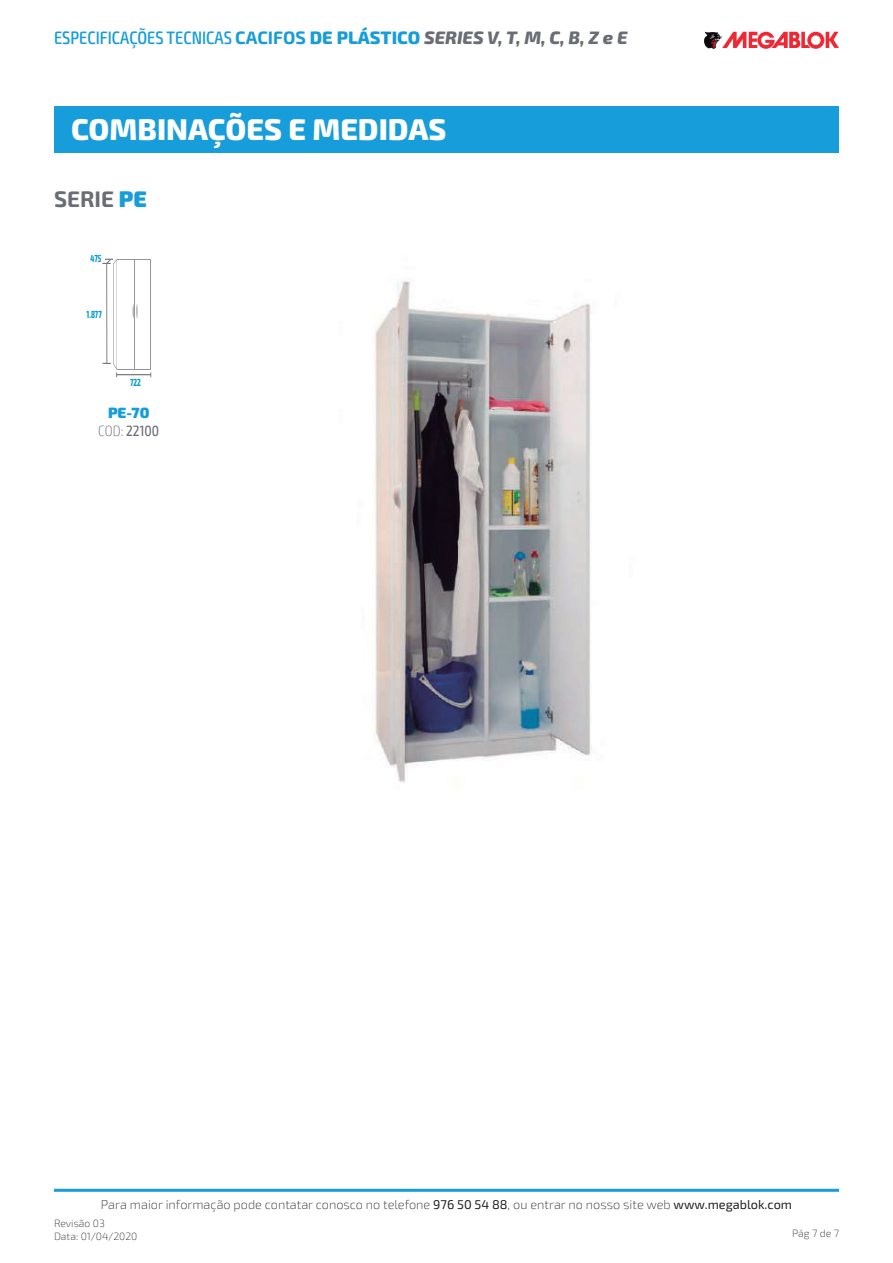
<style>
.page{position:relative;width:893px;height:1263px;background:#fff}
.page>*{position:absolute;margin:0;border:0;box-sizing:border-box;transform-origin:0 0}
.t1{font:800 30px "Exo 2";color:#fff}
.t2{font:700 22.5px "Exo 2";color:#6a6d73}
.t3{font:500 condensed 18px "Exo 2";color:#179dd9}
.t4{font:900 14.85px/17.9px "Exo 2";color:#179dd9;text-align:center}
.t5{font:200 12.75px "Exo 2";color:#231f20}
.t6{font:200 10.5px/12.6px "Exo 2";color:#231f20}
.t7{font:700 condensed 10.2px "Exo 2";color:#009acc;scale:.76 1}
.s1{font-weight:700;font-stretch:normal}
.s2{font-weight:800;font-stretch:normal}
.s3{font-weight:800;font-style:italic;font-stretch:normal;color:#6a6d73}
.s4{font-weight:900;color:#179dd9}
.s5{font-weight:200;font-stretch:condensed;color:#6a6d73}
.s6{font-weight:400;font-stretch:condensed;color:#6a6d73}
.s7{font-weight:400}
</style>
<div class="page">
<hr style="left:54px;top:1189px;width:785px;height:3px;background:#179dd9">
<svg style="left:704px;top:32px;width:135px;height:17px"></svg>
<div style="left:117px;top:259px;width:18px;height:111px;background:#939598"></div>
<div style="left:117px;top:260px;width:18px;height:109px;background:#fff"></div>
<div style="left:135px;top:259px;width:16px;height:111px;background:#939598"></div>
<div style="left:135px;top:260px;width:15px;height:109px;background:#fff"></div>
<hr style="left:117px;top:374px;width:34px;height:1px;background:#6c6d70">
<svg style="left:102px;top:259px;width:16px;height:118px"></svg>
<svg style="left:133px;top:304px;width:4px;height:14px"></svg>
<img style="left:375px;top:281px;width:217px;height:502px">
<div style="left:54px;top:106px;width:785px;height:47px;background:#179dd9"></div>
<h3 class="t3" style="left:54px;top:27px;width:575px">ESPECIFICAÇÕES TECNICAS <span class="s1">CACIFOS</span> <span class="s2">DE PLÁSTICO</span> <span class="s3">SERIES V, T, M, C, B, Z e E</span></h3>
<h1 class="t1" style="left:71px;top:111px;width:377px">COMBINAÇÕES E MEDIDAS</h1>
<h2 class="t2" style="left:54px;top:186px;width:94px">SERIE <span class="s4">PE</span></h2>
<p class="t7" style="left:91px;top:252px;width:16px">475</p>
<p class="t7" style="left:87px;top:308px;width:21px">1.877</p>
<p class="t7" style="left:130px;top:376px;width:16px">722</p>
<p class="t4" style="left:98px;top:404px;width:62px">PE-70<br><span class="s5">COD:</span> <span class="s6">22100</span></p>
<p class="t5" style="left:101px;top:1197px;width:693px">Para maior informação pode contatar conosco no telefone <span class="s7">976 50 54 88</span>, ou entrar no nosso site web <span class="s7">www.megablok.com</span></p>
<p class="t6" style="left:54px;top:1217px;width:85px">Revisão 03<br>Data: 01/04/2020</p>
<p class="t6" style="left:792px;top:1227px;width:48px">Pág 7 de 7</p>
</div>
